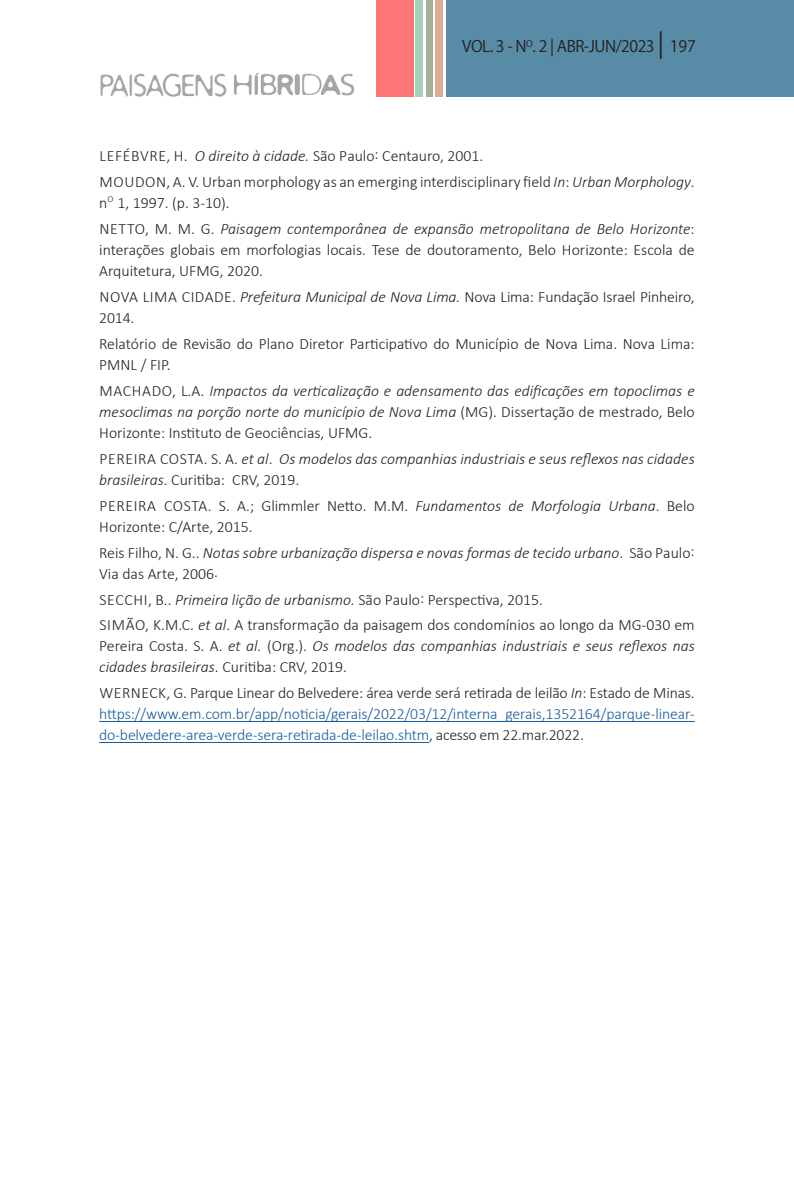
<style>
.page{position:relative;width:794px;height:1191px;background:#fff}
.page>*{position:absolute;margin:0;border:0;box-sizing:border-box;transform-origin:0 0}
.Bibliography{font:300 15.75px/21px "Calibri";color:#231f20}
.t1{font:italic 300 15.75px/21px "Calibri";color:#231f20}
.No_Spacing{font:300 15.75px/21px "Calibri";letter-spacing:-.01em;color:#175d9e;text-align:justify}
.t2{font:15.75px "Koz Go Pr 6 N";letter-spacing:-.03em;color:#231f20}
.s1{font-size:24.5px}
.s2{font-style:italic}
.s3{font-style:normal}
.s4{color:#231f20}
.s5{font-style:italic;color:#231f20}
</style>
<div class="page">
<div style="left:446px;top:0;width:348px;height:97px;background:#588ba6"></div>
<div style="left:416px;top:0;width:7px;height:97px;background:#a7d0bd"></div>
<div style="left:426px;top:0;width:6px;height:97px;background:#a6b099"></div>
<div style="left:435px;top:0;width:7px;height:97px;background:#dcab99"></div>
<div style="left:376px;top:0;width:37px;height:97px;background:#ff7676"></div>
<img style="left:100px;top:72px;width:254px;height:25px">
<hr style="left:99px;top:721px;width:595px;height:1px;background:#175d9e">
<hr style="left:99px;top:742px;width:330px;height:1px;background:#175d9e">
<p class="t2" style="left:462px;top:37px;width:235px">VOL. 3 - N<sup>O</sup>. 2 | ABR-JUN/2023 <span class="s1">|</span> 197</p>
<p class="Bibliography" style="left:100px;top:145px;width:385px">LEFÉBVRE, H. <span class="s2">O direito à cidade.</span> São Paulo: Centauro, 2001.</p>
<p class="Bibliography" style="left:99px;top:171px;width:597px">MOUDON, A. V. Urban morphology as an emerging interdisciplinary field <span class="s2">In</span>: <span class="s2">Urban Morphology</span>. n<sup>O</sup> 1, 1997. (p. 3-10).</p>
<p class="Bibliography" style="left:99px;top:218px;width:597px;text-align:justify">NETTO, M. M. G. <span class="s2">Paisagem contemporânea de expansão metropolitana de Belo Horizonte</span>: interações globais em morfologias locais. Tese de doutoramento, Belo Horizonte: Escola de Arquitetura, UFMG, 2020.</p>
<p class="Bibliography" style="left:99px;top:286px;width:597px">NOVA LIMA CIDADE. <span class="s2">Prefeitura Municipal de Nova Lima.</span> Nova Lima: Fundação Israel Pinheiro,<br>2014.</p>
<p class="Bibliography" style="left:99px;top:333px;width:597px">Relatório de Revisão do Plano Diretor Participativo do Município de Nova Lima. Nova Lima:<br>PMNL / FIP.</p>
<p class="t1" style="left:99px;top:380px;width:597px;text-align:justify"><span class="s3">MACHADO, L.A.</span> Impactos da verticalização e adensamento das edificações em topoclimas e mesoclimas na porção norte do município de Nova Lima <span class="s3">(MG). Dissertação de mestrado, Belo Horizonte: Instituto de Geociências, UFMG.</span></p>
<p class="t1" style="left:99px;top:448px;width:597px"><span class="s3">PEREIRA COSTA. S. A.</span> et al<span class="s3">.</span> Os modelos das companhias industriais e seus reflexos nas cidades brasileiras<span class="s3">. Curitiba: CRV, 2019.</span></p>
<p class="Bibliography" style="left:99px;top:494px;width:597px">PEREIRA COSTA. S. A.; Glimmler Netto. M.M. <span class="s2">Fundamentos de Morfologia Urbana</span>. Belo<br>Horizonte: C/Arte, 2015.</p>
<p class="t1" style="left:99px;top:541px;width:597px"><span class="s3">Reis Filho, N. G..</span> Notas sobre urbanização dispersa e novas formas de tecido urbano<span class="s3">. São Paulo:<br>Via das Arte, 2006.</span></p>
<p class="Bibliography" style="left:100px;top:588px;width:445px">SECCHI, B.. <span class="s2">Primeira lição de urbanismo.</span> São Paulo: Perspectiva, 2015.</p>
<p class="Bibliography" style="left:99px;top:614px;width:597px;text-align:justify">SIMÃO, K.M.C. <span class="s2">et al</span>. A transformação da paisagem dos condomínios ao longo da MG-030 em Pereira Costa. S. A. <span class="s2">et al.</span> (Org.). <span class="s2">Os modelos das companhias industriais e seus reflexos nas cidades brasileiras</span>. Curitiba: CRV, 2019.</p>
<p class="No_Spacing" style="left:99px;top:682px;width:597px"><span class="s4">WERNECK, G. Parque Linear do Belvedere: área verde será retirada de leilão</span> <span class="s5">In</span><span class="s4">: Estado de Minas. </span>https://www.em.com.br/app/noticia/gerais/2022/03/12/interna_gerais,1352164/parque-linear&shy;do-belvedere-area-verde-sera-retirada-de-leilao.shtm<span class="s4">, acesso em 22.mar.2022.</span></p>
</div>
